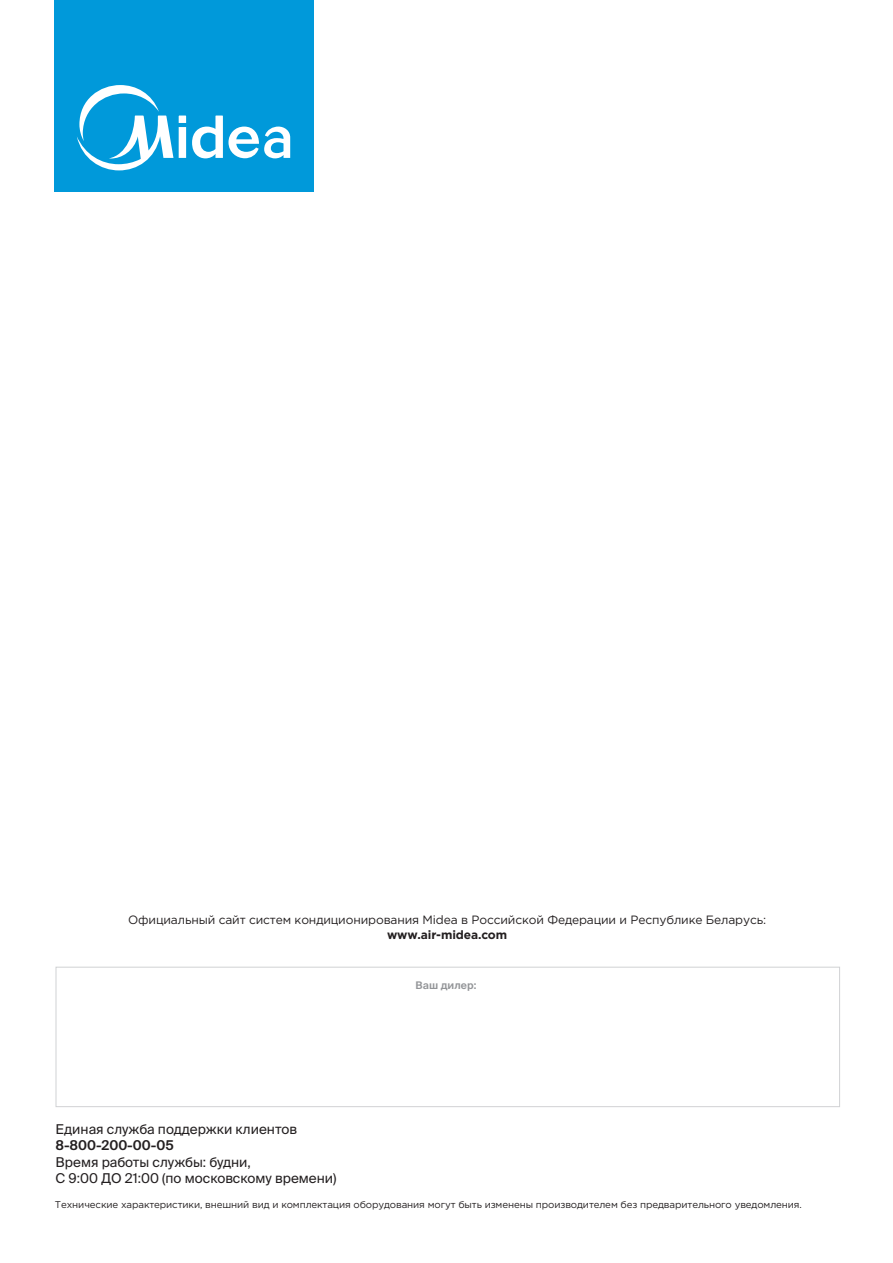
<style>
.page{position:relative;width:893px;height:1263px;background:#fff}
.page>*{position:absolute;margin:0;border:0;box-sizing:border-box;transform-origin:0 0}
.Bullet_Text{font:13.5px/16.5px "Suisse Intl";color:#231f20}
.Bullet_Text-2{font:600 13.5px "Suisse Intl";color:#231f20}
.t1{font:12px/15px "Gotham Pro";letter-spacing:-.01em;color:#231f20;text-align:center}
.Bullet_Text-3{font:600 10.5px "Suisse Intl";letter-spacing:.005em;color:#939598}
.t2{font:9.75px "Gotham Pro";letter-spacing:-.01em;color:#231f20}
.s1{font-weight:700}
</style>
<div class="page">
<div style="left:54px;top:0;width:259px;height:191px;background:#0099da"></div>
<svg style="left:77px;top:85px;width:213px;height:85px"></svg>
<div style="left:56px;top:967px;width:784px;height:140px;border:1px solid #d1d2d4"></div>
<p class="t1" style="left:128px;top:912px;width:639px">Официальный сайт систем кондиционирования Midea в Российской Федерации и Республике Беларусь: <span class="s1">www.air-midea.com</span></p>
<p class="Bullet_Text" style="left:56px;top:1121px;width:243px">Единая служба поддержки клиентов</p>
<p class="Bullet_Text-2" style="left:56px;top:1137px;width:120px">8-800-200-00-05</p>
<p class="Bullet_Text" style="left:56px;top:1154px;width:282px">Время работы службы: будни,<br>С 9:00 ДО 21:00 (по московскому времени)</p>
<p class="Bullet_Text-3" style="left:415px;top:979px;width:62px">Ваш дилер:</p>
<p class="t2" style="left:55px;top:1199px;width:748px">Технические характеристики, внешний вид и комплектация оборудования могут быть изменены производителем без предварительного уведомления.</p>
</div>
